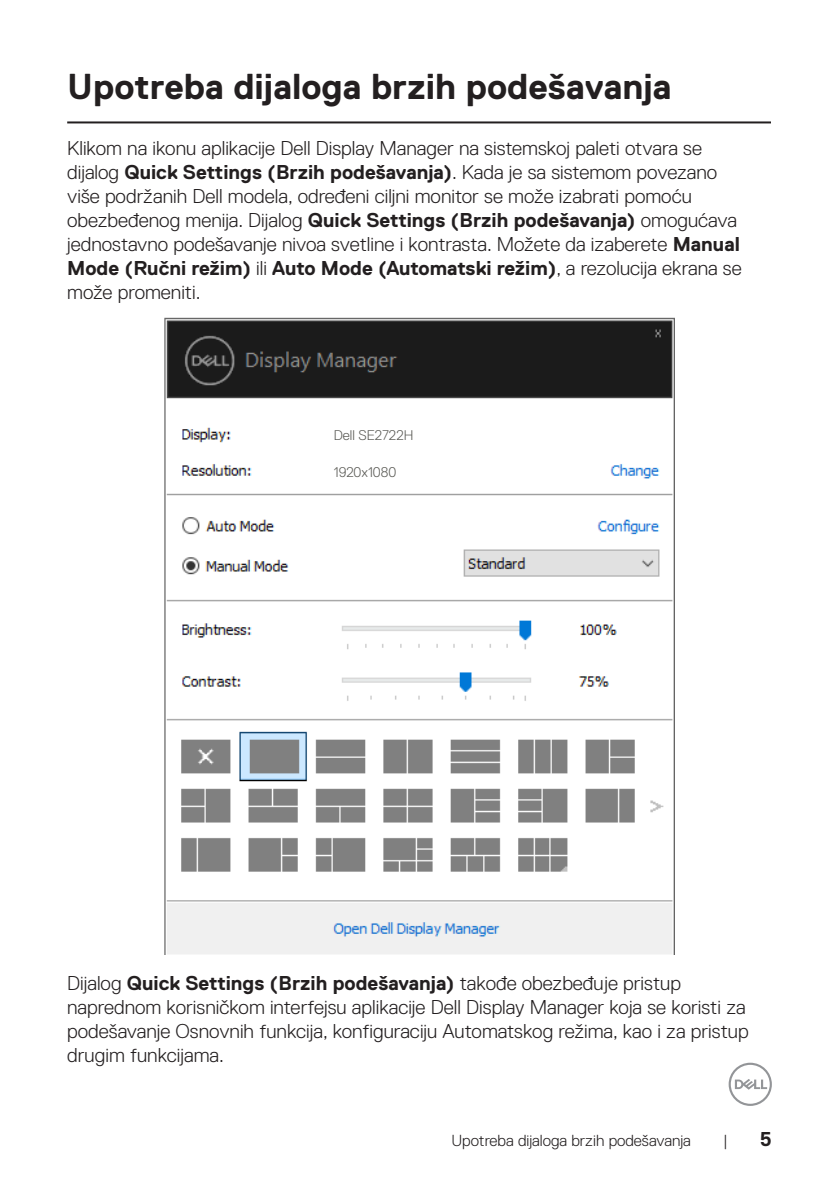
<style>
.page{position:relative;width:840px;height:1191px;background:#fff}
.page>*{position:absolute;margin:0;border:0;box-sizing:border-box;transform-origin:0 0}
.Head_1{font:700 36px "Dell Replica";color:#231f20}
.Paragraph{font:300 20px/24px "Dell Replica";color:#231f20}
.t1{font:700 20px "Dell Replica";color:#231f20}
.t2{font:300 16px "Dell Replica";color:#231f20}
.t3{font:300 14px "Dell Replica";color:#585853}
.s1{font-weight:700}
</style>
<div class="page">
<svg style="left:728px;top:1062px;width:43px;height:44px"></svg>
<hr style="left:67px;top:121px;width:703px;height:2px;background:#231f20">
<img style="left:164px;top:317px;width:510px;height:637px">
<p class="Head_1" style="left:67px;top:67px;width:605px">Upotreba dijaloga brzih podešavanja</p>
<p class="Paragraph" style="left:67px;top:136px;width:675px">Klikom na ikonu aplikacije Dell Display Manager na sistemskoj paleti otvara se dijalog <span class="s1">Quick Settings (Brzih podešavanja)</span>. Kada je sa sistemom povezano više podržanih Dell modela, određeni ciljni monitor se može izabrati pomoću obezbeđenog menija. Dijalog <span class="s1">Quick Settings (Brzih podešavanja)</span> omogućava jednostavno podešavanje nivoa svetline i kontrasta. Možete da izaberete <span class="s1">Manual Mode (Ručni režim)</span> ili <span class="s1">Auto Mode (Automatski režim)</span>, a rezolucija ekrana se može promeniti.</p>
<p class="t3" style="left:334px;top:427px;width:81px">Dell SE2722H</p>
<p class="t3" style="left:334px;top:464px;width:64px">1920x1080</p>
<p class="Paragraph" style="left:67px;top:971px;width:682px">Dijalog <span class="s1">Quick Settings (Brzih podešavanja)</span> takođe obezbeđuje pristup naprednom korisničkom interfejsu aplikacije Dell Display Manager koja se koristi za podešavanje Osnovnih funkcija, konfiguraciju Automatskog režima, kao i za pristup drugim funkcijama.</p>
<p class="t2" style="left:451px;top:1131px;width:241px">Upotreba dijaloga brzih podešavanja</p>
<p class="t2" style="left:722px;top:1131px;width:6px">|</p>
<p class="t1" style="left:759px;top:1127px;width:13px">5</p>
</div>
